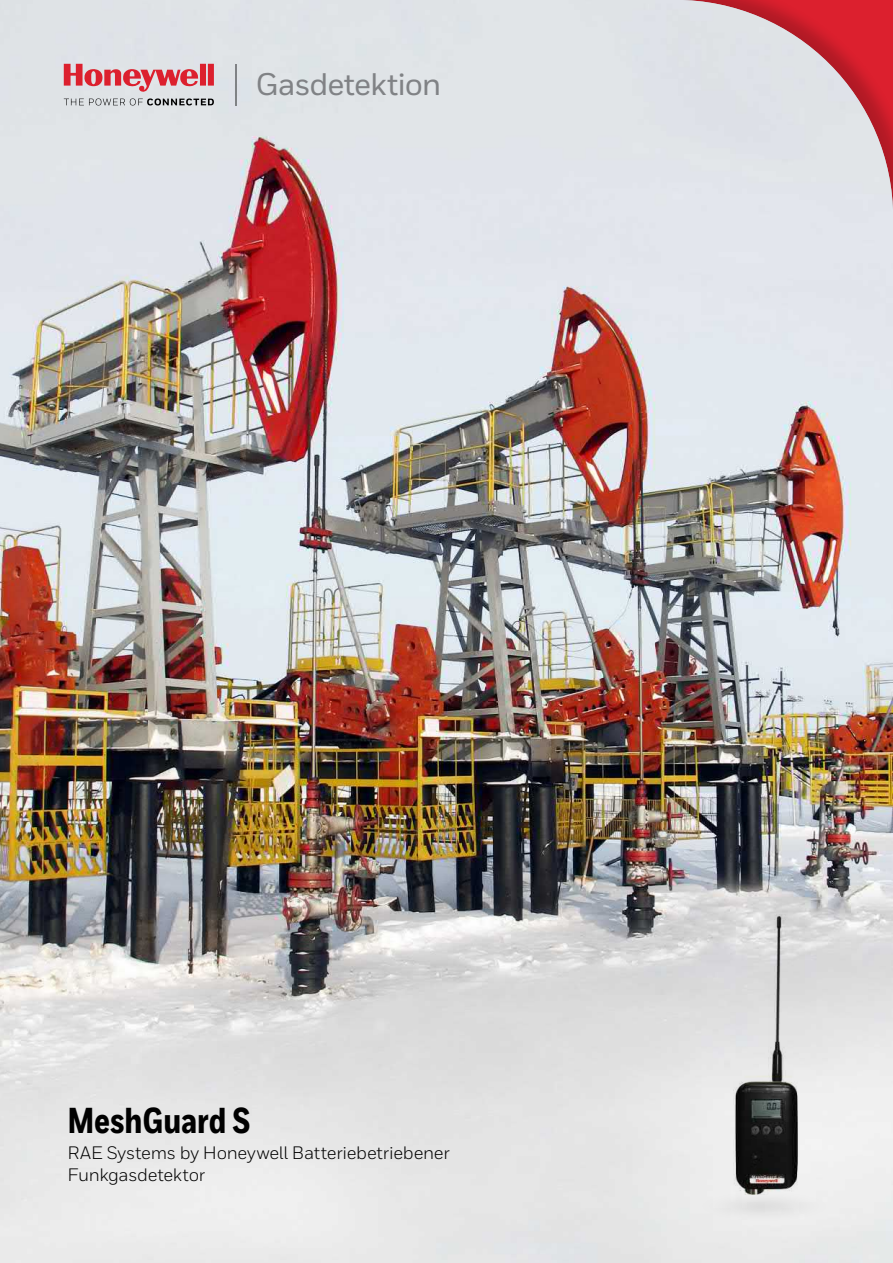
<style>
.page{position:relative;width:893px;height:1263px;background:#fff}
.page>*{position:absolute;margin:0;border:0;box-sizing:border-box;transform-origin:0 0}
.t1{font:800 36px "Honeywell Cond";color:#000}
.t2{font:500 31.2px "Honeywell Sans";letter-spacing:-.03em;color:#808285}
.t3{font:18px/22.5px "Honeywell Sans";letter-spacing:-.015em;color:#000}
</style>
<div class="page">
<img style="left:0;top:0;width:893px;height:1263px">
<svg style="left:64px;top:64px;width:121px;height:28px;background:#dd949c"></svg>
<svg style="left:64px;top:98px;width:121px;height:7px"></svg>
<div style="left:185px;top:0;width:708px;height:849px;background:#000;opacity:.2"></div>
<img style="left:734px;top:915px;width:66px;height:277px">
<img style="left:687px;top:1192px;width:148px;height:29px">
<h2 class="t2" style="left:256px;top:66px;width:187px">Gasdetektion</h2>
<h1 class="t1" style="left:67px;top:1098px;width:184px">MeshGuard S</h1>
<p class="t3" style="left:68px;top:1141px;width:384px">RAE Systems by Honeywell Batteriebetriebener<br>Funkgasdetektor</p>
</div>
